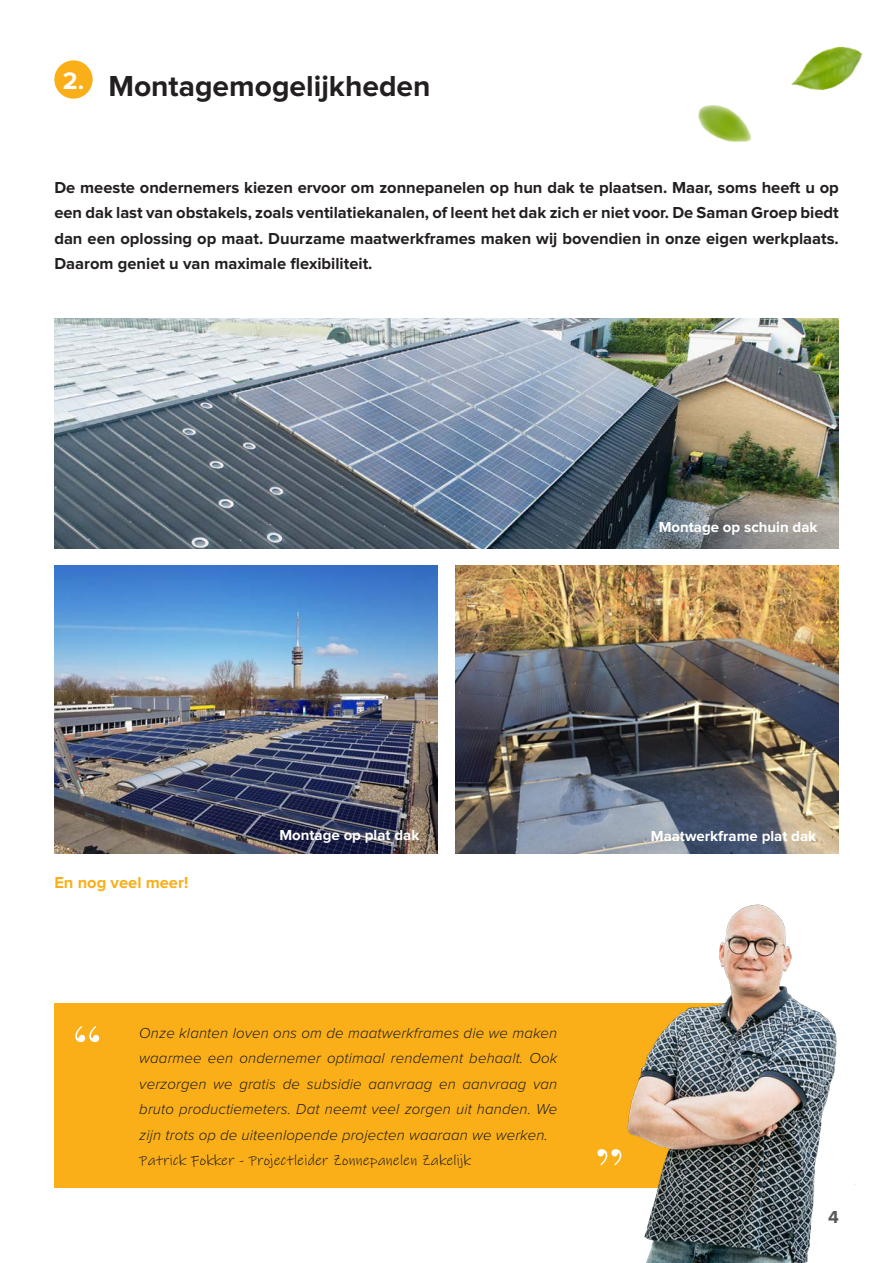
<style>
.page{position:relative;width:893px;height:1263px;background:#fff}
.page>*{position:absolute;margin:0;border:0;box-sizing:border-box;transform-origin:0 0}
.Koppen{font:700 30px "Proxima Nova";color:#231f20}
.t1{font:700 24.75px "Proxima Nova";color:#fff}
.t2{font:700 18px "Proxima Nova";color:#57585a}
.t3{font:700 16.5px/25.5px "Proxima Nova";color:#231f20;text-align:justify}
.t4{font:700 16.5px "Proxima Nova";color:#faaf18}
.t5{font:italic 300 15px/25.5px "Proxima Nova";letter-spacing:.01em;color:#231f20}
.t6{font:700 15px "Proxima Nova";color:#fff}
.s1{font-family:"Ink Free";font-weight:400;font-style:normal}
</style>
<div class="page">
<div style="left:54px;top:1003px;width:733px;height:185px;background:#faaf18"></div>
<svg style="left:75px;top:1026px;width:24px;height:16px"></svg>
<div style="left:54px;top:60px;width:39px;height:39px;background:#faaf18;border-radius:50%"></div>
<img style="left:597px;top:904px;width:258px;height:359px">
<img style="left:54px;top:565px;width:383px;height:288px">
<img style="left:455px;top:566px;width:384px;height:287px">
<img style="left:698px;top:46px;width:165px;height:96px">
<img style="left:54px;top:319px;width:785px;height:230px">
<p class="t1" style="left:63px;top:67px;width:23px">2.</p>
<p class="Koppen" style="left:108px;top:69px;width:324px">Montagemogelijkheden</p>
<p class="t3" style="left:54px;top:175px;width:786px">De meeste ondernemers kiezen ervoor om zonnepanelen op hun dak te plaatsen. Maar, soms heeft u op een dak last van obstakels, zoals ventilatiekanalen, of leent het dak zich er niet voor. De Saman Groep biedt dan een oplossing op maat. Duurzame maatwerkframes maken wij bovendien in onze eigen werkplaats.<br>Daarom geniet u van maximale flexibiliteit.</p>
<p class="t6" style="left:659px;top:518px;width:160px">Montage op schuin dak</p>
<p class="t4" style="left:54px;top:873px;width:135px">En nog veel meer!</p>
<p class="t6" style="left:279px;top:826px;width:142px">Montage op plat dak</p>
<p class="t6" style="left:651px;top:827px;width:167px">Maatwerkframe plat dak</p>
<p class="t5" style="left:139px;top:1019px;width:420px">Onze klanten loven ons om de maatwerkframes die we maken waarmee een ondernemer optimaal rendement behaalt. Ook verzorgen we gratis de subsidie aanvraag en aanvraag van bruto productiemeters. Dat neemt veel zorgen uit handen. We zijn trots op de uiteenlopende projecten waaraan we werken.<br><span class="s1">Patrick Fokker - Projectleider Zonnepanelen Zakelijk</span></p>
<p class="t2" style="left:828px;top:1207px;width:12px">4</p>
</div>
